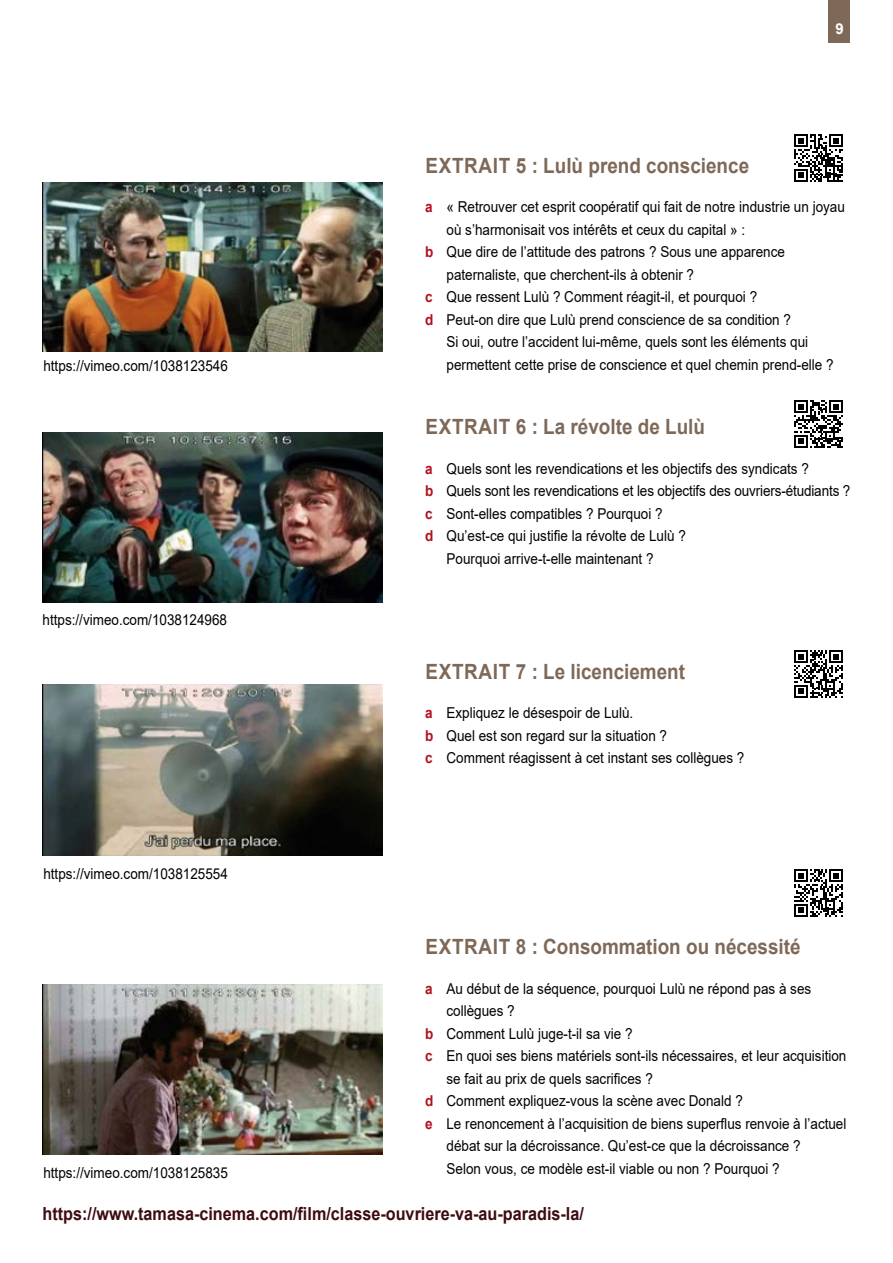
<style>
.page{position:relative;width:893px;height:1263px;background:#fff}
.page>*{position:absolute;margin:0;border:0;box-sizing:border-box;transform-origin:0 0}
.t1{font:700 21px "Arial";color:#7e6959;scale:.9 1}
.t2{font:700 18px "Arial";color:#3e0b11;scale:.9 1}
.t3{font:15px/22.5px "Arial";color:#000;scale:.9 1}
.t4{font:700 15px "Arial";color:#fff}
.s1{font-weight:700;color:#b2111d}
</style>
<div class="page">
<img style="left:43px;top:183px;width:340px;height:168px">
<img style="left:43px;top:432px;width:340px;height:170px">
<img style="left:43px;top:685px;width:340px;height:171px">
<img style="left:43px;top:984px;width:340px;height:170px">
<div style="left:829px;top:0;width:21px;height:43px;background:#7e6959"></div>
<svg style="left:794px;top:134px;width:49px;height:48px"></svg>
<svg style="left:794px;top:400px;width:49px;height:48px"></svg>
<svg style="left:794px;top:650px;width:49px;height:48px"></svg>
<svg style="left:794px;top:869px;width:49px;height:48px"></svg>
<p class="t3" style="left:43px;top:355px;width:207px">https://vimeo.com/1038123546</p>
<p class="t3" style="left:43px;top:609px;width:207px">https://vimeo.com/1038124968</p>
<p class="t3" style="left:43px;top:862px;width:207px">https://vimeo.com/1038125554</p>
<p class="t4" style="left:835px;top:18px;width:10px">9</p>
<h1 class="t1" style="left:426px;top:151px;width:361px">EXTRAIT 5 : Lulù prend conscience</h1>
<p class="t3" style="left:425px;top:196px;width:468px"><span class="s1">a</span> « Retrouver cet esprit coopératif qui fait de notre industrie un joyau</p>
<p class="t3" style="left:446px;top:218px;width:333px">où s’harmonisait vos intérêts et ceux du capital » :</p>
<p class="t3" style="left:425px;top:241px;width:401px"><span class="s1">b</span> Que dire de l’attitude des patrons ? Sous une apparence</p>
<p class="t3" style="left:446px;top:263px;width:277px">paternaliste, que cherchent-ils à obtenir ?</p>
<p class="t3" style="left:425px;top:286px;width:370px"><span class="s1">c</span> Que ressent Lulù ? Comment réagit-il, et pourquoi ?</p>
<p class="t3" style="left:425px;top:308px;width:408px"><span class="s1">d</span> Peut-on dire que Lulù prend conscience de sa condition ?</p>
<p class="t3" style="left:446px;top:331px;width:403px">Si oui, outre l’accident lui-même, quels sont les éléments qui</p>
<p class="t3" style="left:446px;top:353px;width:432px">permettent cette prise de conscience et quel chemin prend-elle ?</p>
<h1 class="t1" style="left:426px;top:412px;width:312px">EXTRAIT 6 : La révolte de Lulù</h1>
<p class="t3" style="left:425px;top:457px;width:428px"><span class="s1">a</span> Quels sont les revendications et les objectifs des syndicats ?</p>
<p class="t3" style="left:425px;top:479px;width:474px"><span class="s1">b</span> Quels sont les revendications et les objectifs des ouvriers-étudiants ?</p>
<p class="t3" style="left:425px;top:502px;width:265px"><span class="s1">c</span> Sont-elles compatibles ? Pourquoi ?</p>
<p class="t3" style="left:425px;top:524px;width:291px"><span class="s1">d</span> Qu’est-ce qui justifie la révolte de Lulù ?</p>
<p class="t3" style="left:446px;top:547px;width:232px">Pourquoi arrive-t-elle maintenant ?</p>
<h1 class="t1" style="left:426px;top:657px;width:290px">EXTRAIT 7 : Le licenciement</h1>
<p class="t3" style="left:425px;top:702px;width:356px"><span class="s1">a</span> Expliquez le désespoir de Lulù.<br><span class="s1">b</span> Quel est son regard sur la situation ?<br><span class="s1">c</span> Comment réagissent à cet instant ses collègues ?</p>
<h1 class="t1" style="left:426px;top:932px;width:418px">EXTRAIT 8 : Consommation ou nécessité</h1>
<p class="t3" style="left:425px;top:977px;width:430px"><span class="s1">a</span> Au début de la séquence, pourquoi Lulù ne répond pas à ses</p>
<p class="t3" style="left:446px;top:999px;width:77px">collègues ?</p>
<p class="t3" style="left:425px;top:1022px;width:232px"><span class="s1">b</span> Comment Lulù juge-t-il sa vie ?</p>
<p class="t3" style="left:425px;top:1044px;width:469px"><span class="s1">c</span> En quoi ses biens matériels sont-ils nécessaires, et leur acquisition</p>
<p class="t3" style="left:446px;top:1067px;width:231px">se fait au prix de quels sacrifices ?</p>
<p class="t3" style="left:425px;top:1089px;width:354px"><span class="s1">d</span> Comment expliquez-vous la scène avec Donald ?</p>
<p class="t3" style="left:425px;top:1112px;width:469px"><span class="s1">e</span> Le renoncement à l’acquisition de biens superflus renvoie à l’actuel</p>
<p class="t3" style="left:446px;top:1134px;width:395px">débat sur la décroissance. Qu’est-ce que la décroissance ?</p>
<p class="t3" style="left:446px;top:1157px;width:372px">Selon vous, ce modèle est-il viable ou non ? Pourquoi ?</p>
<p class="t2" style="left:43px;top:1201px;width:603px">https://www.tamasa-cinema.com/film/classe-ouvriere-va-au-paradis-la/</p>
<p class="t3" style="left:43px;top:1161px;width:207px">https://vimeo.com/1038125835</p>
</div>
